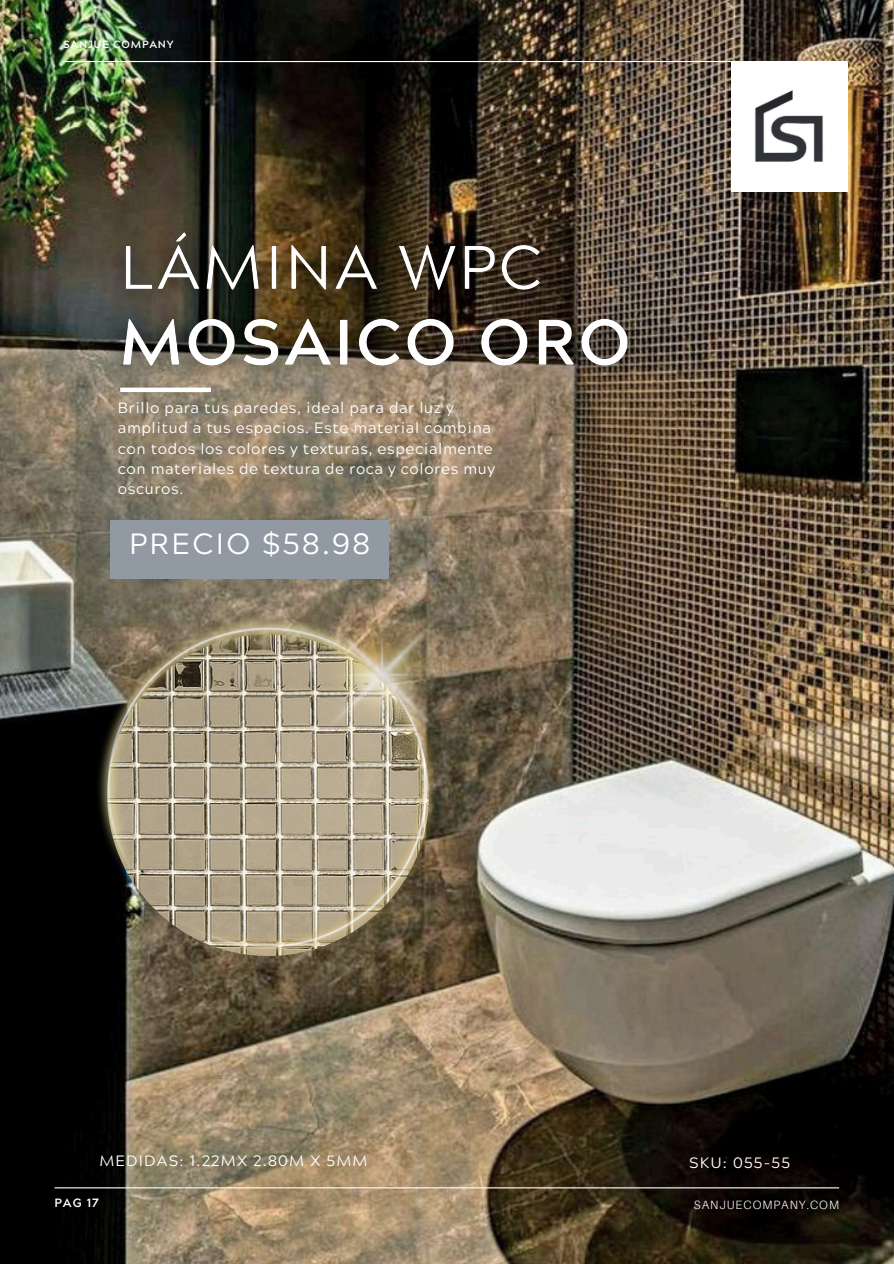
<style>
.page{position:relative;width:894px;height:1264px;background:#fff}
.page>*{position:absolute;margin:0;border:0;box-sizing:border-box;transform-origin:0 0}
.t1{font:29.25px "Acherus Grotesque";letter-spacing:.08em;color:#fff}
.t2{font:15px/20.2px "Acherus Grotesque";letter-spacing:.04em;color:#fff}
.t3{font:15px "Acherus Grotesque";letter-spacing:.08em;color:#fff}
.t4{font:300 12px "Aileron";letter-spacing:.08em;color:#fff}
.t5{font:700 12px "Acherus Grotesque";color:#fff}
.t6{font:700 10.5px "Acherus Grotesque";letter-spacing:.08em;color:#fff}
</style>
<div class="page">
<img style="left:0;top:0;width:893px;height:1263px">
<hr style="left:63px;top:61px;width:784px;height:1px;background:#fff">
<hr style="left:55px;top:1187px;width:783px;height:1px;background:#fff">
<div style="left:110px;top:520px;width:278px;height:59px;background:#919aa2"></div>
<div style="left:731px;top:62px;width:116px;height:129px;background:#fff"></div>
<img style="left:755px;top:90px;width:68px;height:72px">
<img style="left:93px;top:593px;width:370px;height:368px">
<img style="left:99px;top:208px;width:468px;height:84px">
<img style="left:95px;top:292px;width:561px;height:106px">
<p class="t6" style="left:63px;top:40px;width:112px">SANJUE COMPANY</p>
<h5 class="t2" style="left:118px;top:400px;width:378px">Brillo para tus paredes, ideal para dar luz y amplitud a tus espacios. Este material combina con todos los colores y texturas, especialmente con materiales de textura de roca y colores muy oscuros.</h5>
<p class="t1" style="left:129px;top:532px;width:242px">PRECIO $58.98</p>
<p class="t3" style="left:99px;top:1154px;width:269px">MEDIDAS: 1.22MX 2.80M X 5MM</p>
<h3 class="t2" style="left:689px;top:1154px;width:102px">SKU: 055-55</h3>
<p class="t5" style="left:55px;top:1198px;width:46px">PAG 17</p>
<p class="t4" style="left:693px;top:1197px;width:147px">SANJUECOMPANY.COM</p>
</div>
